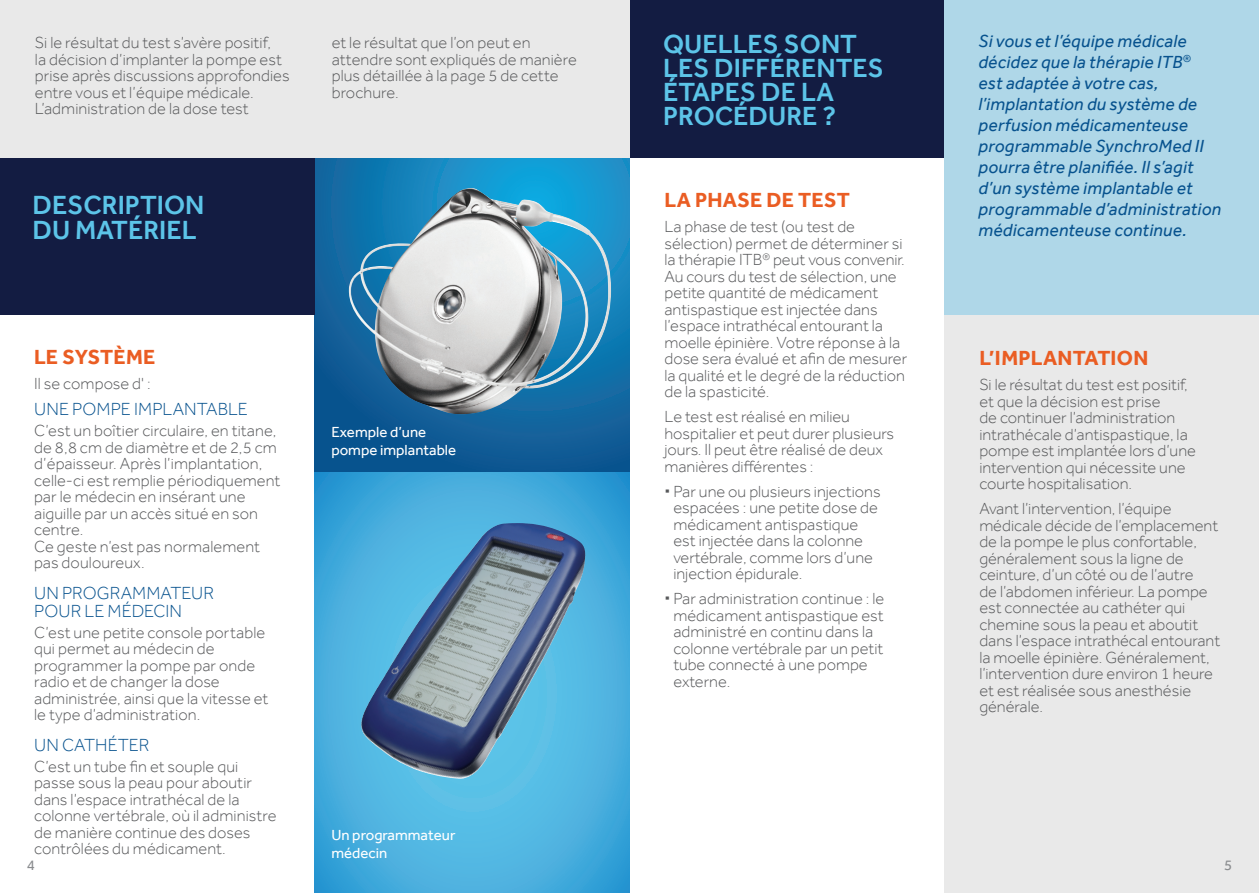
<style>
.page{position:relative;width:1259px;height:893px;background:#fff}
.page>*{position:absolute;margin:0;border:0;box-sizing:border-box;transform-origin:0 0}
.t1{font:500 27px/24px "Effra";color:#5cc4e8}
.t2{font:700 21px "Effra";letter-spacing:.01em;color:#ea5d23}
.t3{font:italic 18px/21px "Effra";letter-spacing:.01em;color:#07528e}
.t4{font:300 18px/18px "Effra";color:#07528e}
.t5{font:300 16.5px/16.5px "Effra";color:#57585a}
.t6{font:15px/18px "Effra";color:#fff}
.t7{font:15px "Effra";color:#8a8c8f}
</style>
<div class="page">
<div style="left:944px;top:315px;width:315px;height:578px;background:#e9e9e9"></div>
<svg style="left:315px;top:157px;width:314px;height:315px;background:#126ba4"></svg>
<img style="left:346px;top:188px;width:268px;height:226px">
<div style="left:629px;top:0;width:315px;height:157px;background:#131c42"></div>
<div style="left:0;top:157px;width:315px;height:158px;background:#131c42"></div>
<div style="left:944px;top:0;width:315px;height:315px;background:#afd7e8"></div>
<svg style="left:315px;top:472px;width:314px;height:421px;background:#47aedd"></svg>
<img style="left:359px;top:523px;width:227px;height:256px">
<div style="left:0;top:0;width:629px;height:157px;background:#e9e9e9"></div>
<p class="t5" style="left:35px;top:34px;width:256px">Si le résultat du test s’avère positif,<br>la décision d’implanter la pompe est prise après discussions approfondies entre vous et l’équipe médicale.<br>L’administration de la dose test</p>
<p class="t5" style="left:332px;top:34px;width:247px">et le résultat que l’on peut en attendre sont expliqués de manière plus détaillée à la page 5 de cette brochure.</p>
<h1 class="t1" style="left:33px;top:193px;width:16px">DESCRI</h1>
<h1 class="t1" style="left:33px;top:192px;width:166px;line-height:25.5px;text-indent:92px">PTION<br>DU MATÉRIEL</h1>
<p class="t2" style="left:34px;top:344px;width:123px">LE SYSTÈME</p>
<p class="t5" style="left:34px;top:375px;width:118px">Il se compose d' :</p>
<p class="t4" style="left:34px;top:400px;width:215px">une pompe i mplantable</p>
<p class="t5" style="left:34px;top:422px;width:248px">C’est un boîtier circulaire, en titane, de 8,8 cm de diamètre et de 2,5 cm d’épaisseur. Après l’implantation, celle-ci est remplie périodiquement par le médecin en insérant une aiguille par un accès situé en son centre.<br>Ce geste n’est pas normalement pas douloureux.</p>
<p class="t4" style="left:34px;top:584px;width:181px">U n programmateur pour le médeci n</p>
<p class="t5" style="left:34px;top:624px;width:236px">C’est une petite console portable qui permet au médecin de programmer la pompe par onde radio et de changer la dose administrée, ainsi que la vitesse et le type d’administration.</p>
<p class="t4" style="left:34px;top:736px;width:117px">U n cathéter</p>
<p class="t5" style="left:34px;top:758px;width:244px">C’est un tube fin et souple qui passe sous la peau pour aboutir dans l’espace intrathécal de la colonne vertébrale, où il administre de manière continue des doses contrôlées du médicament.</p>
<p class="t6" style="left:331px;top:422px;width:126px">Exemple d’une pompe implantable</p>
<p class="t6" style="left:331px;top:826px;width:126px">Un programmateur médecin</p>
<h1 class="t1" style="left:663px;top:32px;width:222px">QUELLES SONT<br>LES DIFFÉRENTES<br>ÉTAPES DE LA<br>PROCÉDURE ?</h1>
<p class="t2" style="left:664px;top:187px;width:187px">LA PHASE DE TEST</p>
<p class="t5" style="left:664px;top:218px;width:244px">La phase de test (ou test de sélection) permet de déterminer si la thérapie ITB<sup>®</sup> peut vous convenir.<br>Au cours du test de sélection, une petite quantité de médicament antispastique est injectée dans l’espace intrathécal entourant la moelle épinière. Votre réponse à la dose sera évalué et afin de mesurer la qualité et le degré de la réduction de la spasticité.</p>
<p class="t5" style="left:664px;top:408px;width:231px">Le test est réalisé en milieu hospitalier et peut durer plusieurs jours. Il peut être réalisé de deux manières différentes :</p>
<p class="t5" style="left:673px;top:483px;width:209px">Par une ou plusieurs injections espacées : une petite dose de médicament antispastique est injectée dans la colonne vertébrale, comme lors d’une injection épidurale.</p>
<p class="t5" style="left:673px;top:590px;width:212px">Par administration continue : le médicament antispastique est administré en continu dans la colonne vertébrale par un petit tube connecté à une pompe externe.</p>
<p class="t3" style="left:978px;top:31px;width:244px">Si vous et l’équipe médicale décidez que la thérapie ITB<sup>®<br></sup>est adaptée à votre cas, l’implantation du système de perfusion médicamenteuse programmable SynchroMed II pourra être planifiée. Il s’agit d’un système implantable et programmable d’administration médicamenteuse continue.</p>
<p class="t2" style="left:979px;top:346px;width:171px">L’IMPLANTATION</p>
<p class="t5" style="left:979px;top:377px;width:218px">Si le résultat du test est positif, et que la décision est prise<br>de continuer l’administration intrathécale d’antispastique, la pompe est implantée lors d’une intervention qui nécessite une courte hospitalisation.</p>
<p class="t5" style="left:979px;top:501px;width:242px">Avant l’intervention, l’équipe médicale décide de l’emplacement de la pompe le plus confortable, généralement sous la ligne de ceinture, d’un côté ou de l’autre<br>de l’abdomen inférieur. La pompe est connectée au cathéter qui chemine sous la peau et aboutit dans l’espace intrathécal entourant la moelle épinière. Généralement, l’intervention dure environ 1 heure et est réalisée sous anesthésie générale.</p>
<p class="t7" style="left:27px;top:856px;width:10px">4</p>
<p class="t7" style="left:1224px;top:856px;width:10px">5</p>
</div>
